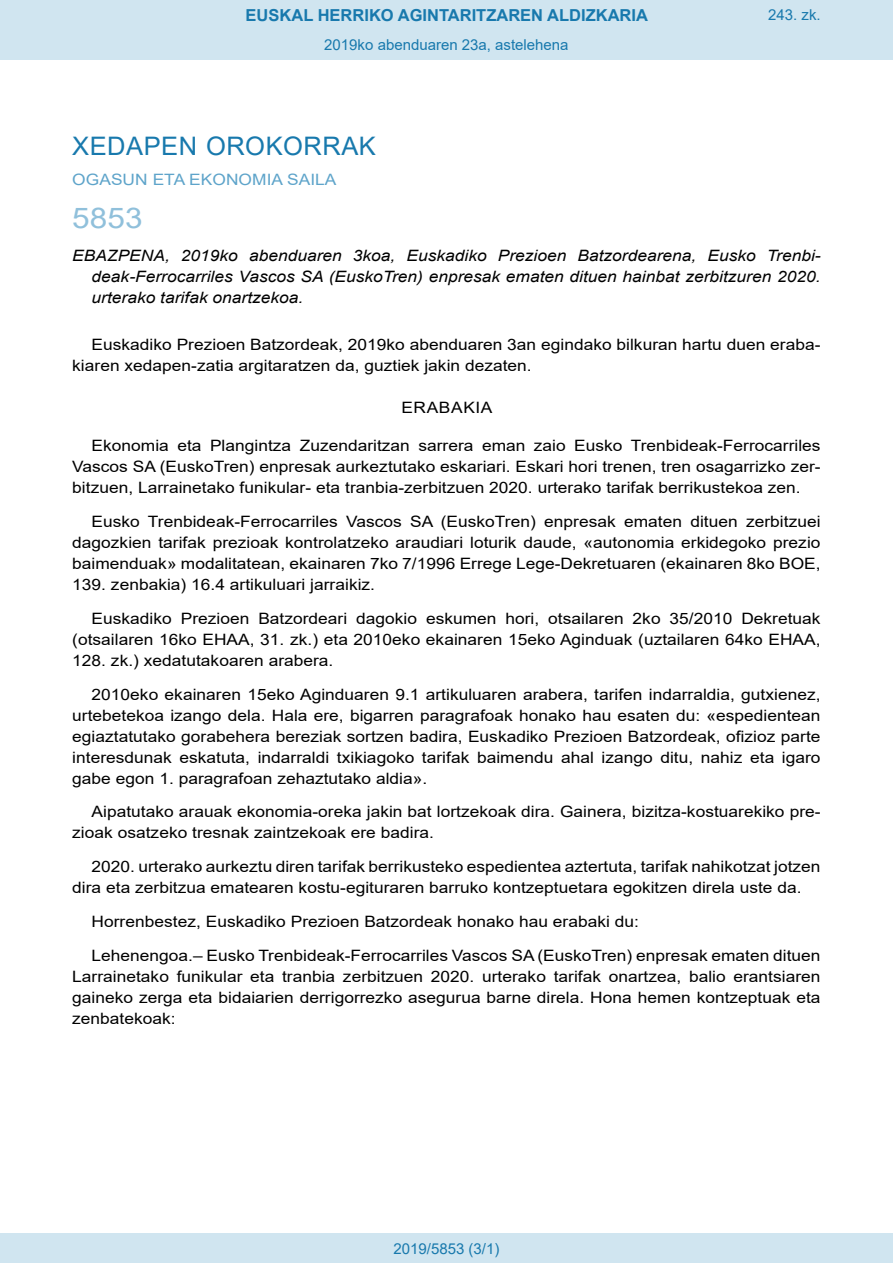
<style>
.page{position:relative;width:893px;height:1263px;background:#fff}
.page>*{position:absolute;margin:0;border:0;box-sizing:border-box;transform-origin:0 0}
.BOPVOrden{font:28.5px "Arial";color:#90c0db;scale:1.11 1}
.BOPVSeccion{font:25.5px "Arial";letter-spacing:.02em;color:#1879ad}
.t1{font:700 16.5px "Arial";color:#1879ad}
.BOPVDetalle{font:15.6px/21px "Arial";color:#000;text-align:justify;scale:1.11 1}
.BOPVTitulo{font:italic 15.6px/21px "Arial";color:#000;text-align:justify;scale:1.11 1}
.BOPVOrganismo{font:15.6px "Arial";letter-spacing:.005em;color:#5ea4ca;scale:1.11 1}
.BOPVClave{font:15.6px "Arial";letter-spacing:.035em;color:#000;scale:1.11 1}
.Paginacion_Centro{font:15px "Arial";color:#1879ad}
</style>
<div class="page">
<div style="left:0;top:0;width:893px;height:60px;background:#d0e5f0"></div>
<div style="left:0;top:1233px;width:893px;height:30px;background:#d0e5f0"></div>
<p class="t1" style="left:246px;top:3px;width:404px">EUSKAL HERRIKO AGINTARITZAREN ALDIZKARIA</p>
<p class="Paginacion_Centro" style="left:324px;top:35px;width:246px">2019ko abenduaren 23a, astelehena</p>
<p class="Paginacion_Centro" style="left:768px;top:5px;width:54px">243. zk.</p>
<p class="BOPVSeccion" style="left:72px;top:128px;width:305px">XEDAPEN OROKORRAK</p>
<p class="BOPVOrganismo" style="left:72px;top:169px;width:240px">OGASUN ETA EKONOMIA SAILA</p>
<p class="BOPVOrden" style="left:72px;top:198px;width:65px">5853</p>
<p class="BOPVTitulo" style="left:92px;top:246px;width:658px;text-indent:-19px">EBAZPENA, 2019ko abenduaren 3koa, Euskadiko Prezioen Batzordearena, Eusko Trenbi&shy;deak-Ferrocarriles Vascos SA (EuskoTren) enpresak ematen dituen hainbat zerbitzuren 2020. urterako tarifak onartzekoa.</p>
<p class="BOPVDetalle" style="left:72px;top:334px;width:676px;text-indent:19px">Euskadiko Prezioen Batzordeak, 2019ko abenduaren 3an egindako bilkuran hartu duen eraba&shy;kiaren xedapen-zatia argitaratzen da, guztiek jakin dezaten.</p>
<p class="BOPVClave" style="left:401px;top:397px;width:84px">ERABAKIA</p>
<p class="BOPVDetalle" style="left:72px;top:435px;width:676px;text-indent:19px">Ekonomia eta Plangintza Zuzendaritzan sarrera eman zaio Eusko Trenbideak-Ferrocarriles Vascos SA (EuskoTren) enpresak aurkeztutako eskariari. Eskari hori trenen, tren osagarrizko zer&shy;bitzuen, Larrainetako funikular- eta tranbia-zerbitzuen 2020. urterako tarifak berrikustekoa zen.</p>
<p class="BOPVDetalle" style="left:72px;top:511px;width:676px;text-indent:19px">Eusko Trenbideak-Ferrocarriles Vascos SA (EuskoTren) enpresak ematen dituen zerbitzuei dagozkien tarifak prezioak kontrolatzeko araudiari loturik daude, «autonomia erkidegoko prezio baimenduak» modalitatean, ekainaren 7ko 7/1996 Errege Lege-Dekretuaren (ekainaren 8ko BOE, 139. zenbakia) 16.4 artikuluari jarraikiz.</p>
<p class="BOPVDetalle" style="left:72px;top:608px;width:676px;text-indent:19px">Euskadiko Prezioen Batzordeari dagokio eskumen hori, otsailaren 2ko 35/2010 Dekretuak (otsailaren 16ko EHAA, 31. zk.) eta 2010eko ekainaren 15eko Aginduak (uztailaren 64ko EHAA, 128. zk.) xedatutakoaren arabera.</p>
<p class="BOPVDetalle" style="left:72px;top:683px;width:676px;text-indent:19px">2010eko ekainaren 15eko Aginduaren 9.1 artikuluaren arabera, tarifen indarraldia, gutxienez, urtebetekoa izango dela. Hala ere, bigarren paragrafoak honako hau esaten du: «espedientean egiaztatutako gorabehera bereziak sortzen badira, Euskadiko Prezioen Batzordeak, ofizioz parte interesdunak eskatuta, indarraldi txikiagoko tarifak baimendu ahal izango ditu, nahiz eta igaro gabe egon 1. paragrafoan zehaztutako aldia».</p>
<p class="BOPVDetalle" style="left:72px;top:801px;width:676px;text-indent:19px">Aipatutako arauak ekonomia-oreka jakin bat lortzekoak dira. Gainera, bizitza-kostuarekiko pre&shy;zioak osatzeko tresnak zaintzekoak ere badira.</p>
<p class="BOPVDetalle" style="left:72px;top:856px;width:676px;text-indent:19px">2020. urterako aurkeztu diren tarifak berrikusteko espedientea aztertuta, tarifak nahikotzat jotzen dira eta zerbitzua ematearen kostu-egituraren barruko kontzeptuetara egokitzen direla uste da.</p>
<p class="BOPVDetalle" style="left:92px;top:911px;width:495px">Horrenbestez, Euskadiko Prezioen Batzordeak honako hau erabaki du:</p>
<p class="BOPVDetalle" style="left:72px;top:944px;width:676px;text-indent:19px">Lehenengoa.– Eusko Trenbideak-Ferrocarriles Vascos SA (EuskoTren) enpresak ematen dituen Larrainetako funikular eta tranbia zerbitzuen 2020. urterako tarifak onartzea, balio erantsiaren gaineko zerga eta bidaiarien derrigorrezko asegurua barne direla. Hona hemen kontzeptuak eta zenbatekoak:</p>
<p class="Paginacion_Centro" style="left:393px;top:1238px;width:107px">2019/5853 (3/1)</p>
</div>
